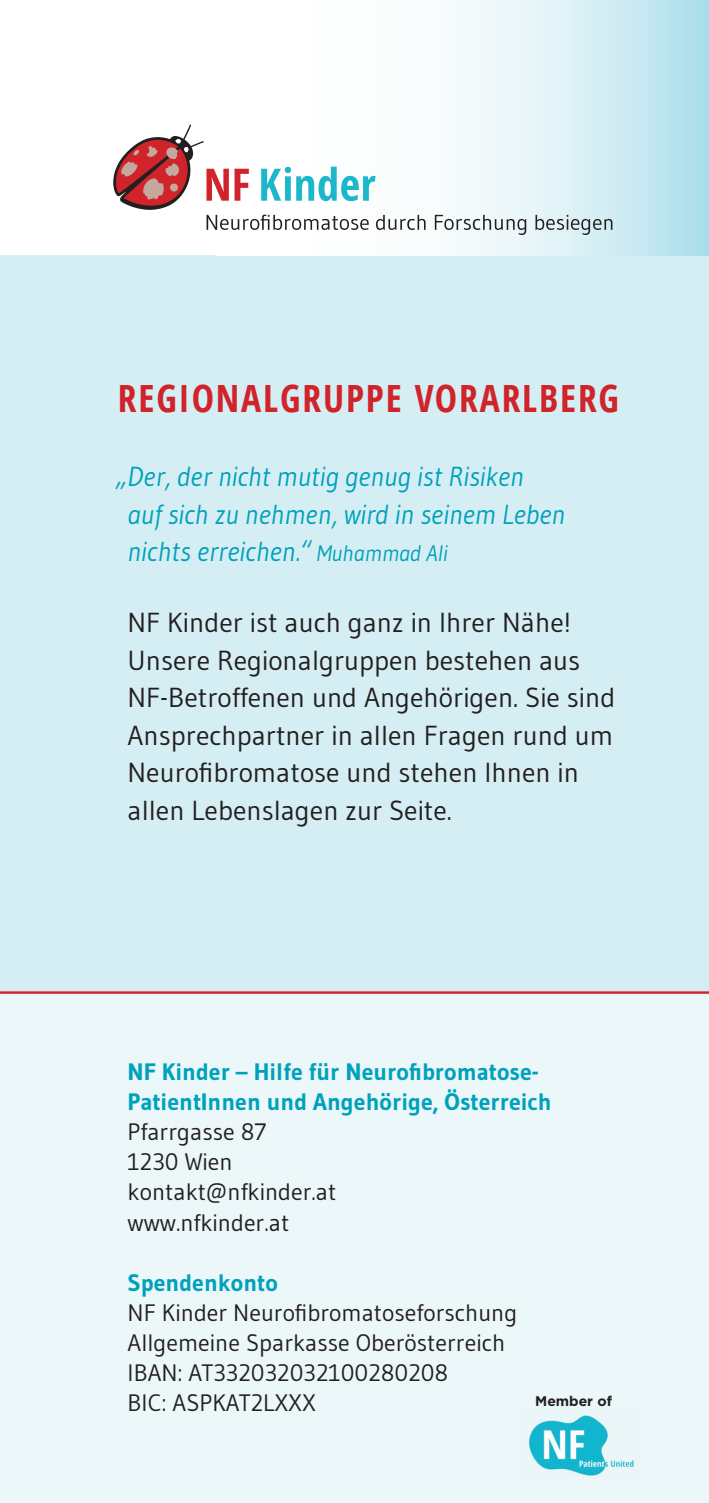
<style>
.page{position:relative;width:709px;height:1503px;background:#fff}
.page>*{position:absolute;margin:0;border:0;box-sizing:border-box;transform-origin:0 0}
.t1{font:700 37.5px "Open Sans Condensed";letter-spacing:.05em;color:#d1232a}
.t2{font:27.5px/37.5px "Gudea";color:#231f20}
.t3{font:italic 27.5px/37.5px "Gudea";color:#00a1bc}
.t4{font:23.75px/30px "Gudea";color:#231f20}
.t5{font:700 23.75px/30px "Gudea";color:#00a1bc}
.t6{font:700 14px "Gotham";color:#231f20}
.s1{font-size:22.5px}
</style>
<div class="page">
<div style="left:0;top:993px;width:709px;height:509px;background:#ebf7f9"></div>
<div style="left:0;top:255px;width:709px;height:735px;background:#d5eef3"></div>
<svg style="left:454px;top:0;width:255px;height:255px;background:#d0ecf3"></svg>
<svg style="left:113px;top:124px;width:499px;height:111px"></svg>
<img style="left:521px;top:1408px;width:119px;height:70px">
<hr style="left:0;top:991px;width:709px;height:2px;background:#d1232a">
<h1 class="t1" style="left:118px;top:372px;width:502px">REGIONALGRUPPE VORARLBERG</h1>
<p class="t3" style="left:128px;top:457px;width:439px;text-indent:-12px">„Der, der nicht mutig genug ist Risiken<br>auf sich zu nehmen, wird in seinem Leben nichts erreichen.“ <span class="s1">Muhammad Ali</span></p>
<p class="t2" style="left:128px;top:603px;width:489px">NF Kinder ist auch ganz in Ihrer Nähe!<br>Unsere Regionalgruppen bestehen aus NF-Betroffenen und Angehörigen. Sie sind Ansprechpartner in allen Fragen rund um Neurofibromatose und stehen Ihnen in allen Lebenslagen zur Seite.</p>
<p class="t5" style="left:128px;top:1057px;width:425px">NF Kinder – Hilfe für Neurofibromatose-<br>PatientInnen und Angehörige, Österreich</p>
<p class="t4" style="left:128px;top:1116px;width:210px">Pfarrgasse 87<br>1230 Wien kontakt@nfkinder.at www.nfkinder.at</p>
<p class="t5" style="left:128px;top:1267px;width:152px">Spendenkonto</p>
<p class="t4" style="left:128px;top:1296px;width:391px">NF Kinder Neurofibromatoseforschung<br>Allgemeine Sparkasse Oberösterreich<br>IBAN: AT332032032100280208<br>BIC: ASPKAT2LXXX</p>
<p class="t6" style="left:535px;top:1393px;width:78px">Member of</p>
</div>
